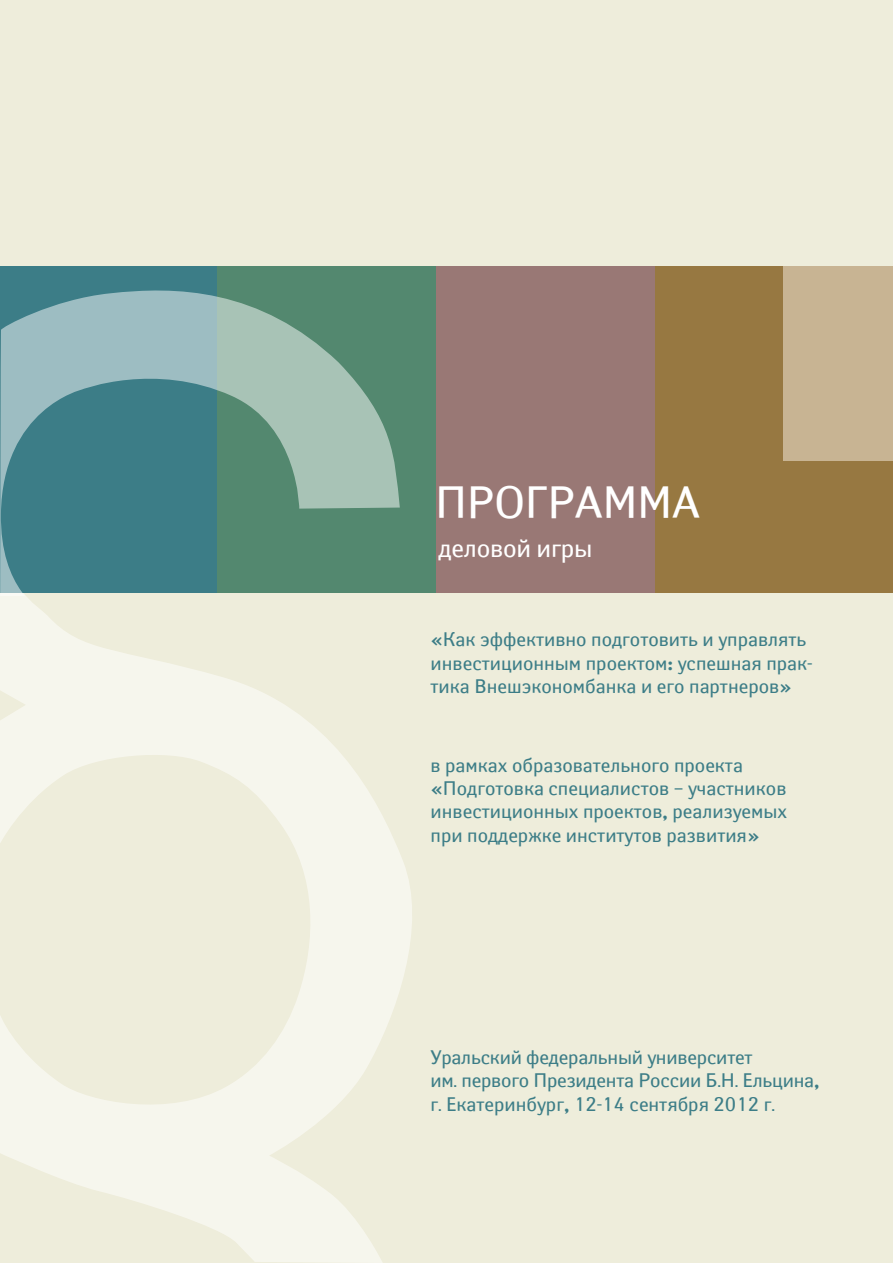
<style>
.page{position:relative;width:893px;height:1263px;background:#eeeddb}
.page>*{position:absolute;margin:0;border:0;box-sizing:border-box;transform-origin:0 0}
.t1{font:45px "VEB PT Yanus";letter-spacing:-.01em;color:#fff}
.t2{font:25.5px "VEB PT Yanus";letter-spacing:-.01em;color:#fff}
.t3{font:19.5px/23.4px "VEB PT Yanus";color:#3c7d87}
</style>
<div class="page">
<div style="left:0;top:266px;width:218px;height:327px;background:#3c7d87"></div>
<div style="left:217px;top:266px;width:219px;height:327px;background:#53886f"></div>
<div style="left:436px;top:266px;width:219px;height:327px;background:#997875"></div>
<div style="left:655px;top:266px;width:238px;height:327px;background:#977841"></div>
<div style="left:783px;top:266px;width:110px;height:195px;background:#c8b493"></div>
<svg style="left:0;top:290px;width:400px;height:303px"></svg>
<svg style="left:0;top:593px;width:412px;height:670px"></svg>
<h1 class="t1" style="left:435px;top:474px;width:266px">ПРОГРАММА</h1>
<h2 class="t2" style="left:439px;top:533px;width:155px">деловой игры</h2>
<p class="t3" style="left:431px;top:628px;width:383px">«Как эффективно подготовить и управлять инвестиционным проектом: успешная прак&shy;тика Внешэкономбанка и его партнеров»</p>
<p class="t3" style="left:431px;top:753px;width:358px">в рамках образовательного проекта «Подготовка специалистов – участников инвестиционных проектов, реализуемых при поддержке институтов развития»</p>
<p class="t3" style="left:430px;top:1045px;width:391px">Уральский федеральный университет<br>им. первого Президента России Б.Н. Ельцина, г. Екатеринбург, 12-14 сентября 2012 г.</p>
</div>
